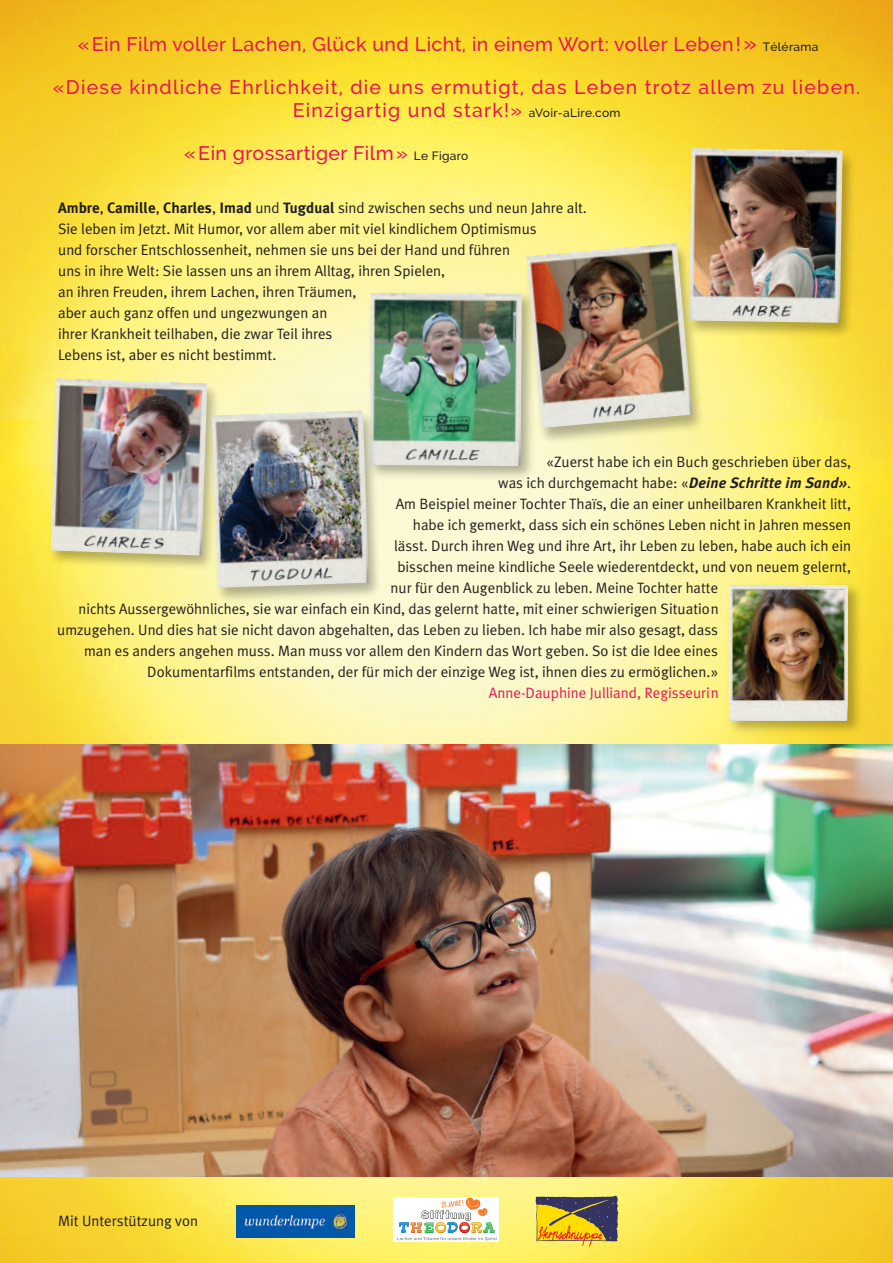
<style>
.page{position:relative;width:893px;height:1263px;background:#fff}
.page>*{position:absolute;margin:0;border:0;box-sizing:border-box;transform-origin:0 0}
.t1{font:500 19.5px/22.5px "Raleway";letter-spacing:.065em;color:#e91456;text-align:center}
.t2{font:500 19.5px "Raleway";letter-spacing:.025em;color:#e91456}
.t3{font:15px/21px "Meta Plus Normal";color:#231f20}
.t4{font:15px "Meta Plus Normal";color:#e91456}
.s1{font-size:22.5px}
.s2{font-size:12px;color:#231f20}
.s3{font-family:"Meta Plus";font-weight:700}
.s4{font-family:"Meta Plus";font-weight:700;font-style:italic}
</style>
<div class="page">
<img style="left:0;top:0;width:893px;height:744px">
<img style="left:0;top:1176px;width:893px;height:87px">
<img style="left:236px;top:1206px;width:119px;height:32px">
<img style="left:0;top:744px;width:893px;height:432px">
<img style="left:363px;top:287px;width:200px;height:208px">
<img style="left:370px;top:293px;width:152px;height:173px">
<img style="left:681px;top:134px;width:186px;height:229px">
<img style="left:689px;top:148px;width:153px;height:175px">
<img style="left:30px;top:368px;width:216px;height:251px">
<img style="left:51px;top:378px;width:156px;height:177px">
<img style="left:712px;top:576px;width:167px;height:175px">
<img style="left:729px;top:585px;width:119px;height:135px">
<svg style="left:535px;top:1196px;width:84px;height:51px;background:#a68b3e"></svg>
<div style="left:393px;top:1197px;width:106px;height:45px;background:#fff"></div>
<svg style="left:397px;top:1197px;width:100px;height:44px"></svg>
<img style="left:513px;top:235px;width:200px;height:220px">
<img style="left:526px;top:243px;width:166px;height:185px">
<img style="left:205px;top:397px;width:198px;height:219px">
<img style="left:212px;top:410px;width:157px;height:178px">
<h1 class="t2" style="left:78px;top:37px;width:742px">«Ein Film voller Lachen, Glück und Licht, in einem Wort: voller Leben!<span class="s1">»</span> <span class="s2">Télérama</span></h1>
<h1 class="t1" style="left:53px;top:78px;width:809px">«Diese kindliche Ehrlichkeit, die uns ermutigt, das Leben trotz allem zu lieben.<br>Einzigartig und stark!» <span class="s2">aVoir-aLire.com</span></h1>
<h1 class="t2" style="left:184px;top:146px;width:286px">«Ein grossartiger Film» <span class="s2">Le Figaro</span></h1>
<p class="t3" style="left:58px;top:197px;width:530px"><span class="s3">Ambre</span>, <span class="s3">Camille</span>, <span class="s3">Charles</span>, <span class="s3">Imad</span> und <span class="s3">Tugdual</span> sind zwischen sechs und neun Jahre alt.<br>Sie leben im Jetzt. Mit Humor, vor allem aber mit viel kindlichem Optimismus<br>und forscher Entschlossenheit, nehmen sie uns bei der Hand und führen<br>uns in ihre Welt: Sie lassen uns an ihrem Alltag, ihren Spielen,<br>an ihren Freuden, ihrem Lachen, ihren Träumen,<br>aber auch ganz offen und ungezwungen an<br>ihrer Krankheit teilhaben, die zwar Teil ihres<br>Lebens ist, aber es nicht bestimmt.</p>
<p class="t3" style="left:546px;top:451px;width:306px">«Zuerst habe ich ein Buch geschrieben über das,</p>
<p class="t3" style="left:498px;top:472px;width:354px">was ich durchgemacht habe: «<span class="s4">Deine Schritte im Sand»</span>.</p>
<p class="t3" style="left:396px;top:493px;width:457px">Am Beispiel meiner Tochter Thaïs, die an einer unheilbaren Krankheit litt,</p>
<p class="t3" style="left:413px;top:514px;width:440px">habe ich gemerkt, dass sich ein schönes Leben nicht in Jahren messen</p>
<p class="t3" style="left:394px;top:535px;width:458px">lässt. Durch ihren Weg und ihre Art, ihr Leben zu leben, habe auch ich ein</p>
<p class="t3" style="left:397px;top:556px;width:455px">bisschen meine kindliche Seele wiederentdeckt, und von neuem gelernt,</p>
<p class="t3" style="left:391px;top:577px;width:329px">nur für den Augenblick zu leben. Meine Tochter hatte</p>
<p class="t3" style="left:79px;top:598px;width:641px">nichts Aussergewöhnliches, sie war einfach ein Kind, das gelernt hatte, mit einer schwierigen Situation</p>
<p class="t3" style="left:57px;top:619px;width:662px">umzugehen. Und dies hat sie nicht davon abgehalten, das Leben zu lieben. Ich habe mir also gesagt, dass</p>
<p class="t3" style="left:84px;top:640px;width:635px">man es anders angehen muss. Man muss vor allem den Kindern das Wort geben. So ist die Idee eines</p>
<p class="t3" style="left:147px;top:661px;width:572px">Dokumentarfilms entstanden, der für mich der einzige Weg ist, ihnen dies zu ermöglichen.»</p>
<p class="t4" style="left:489px;top:684px;width:230px">Anne-Dauphine Julliand, Regisseurin</p>
<p class="t3" style="left:58px;top:1210px;width:142px">Mit Unterstützung von</p>
</div>
